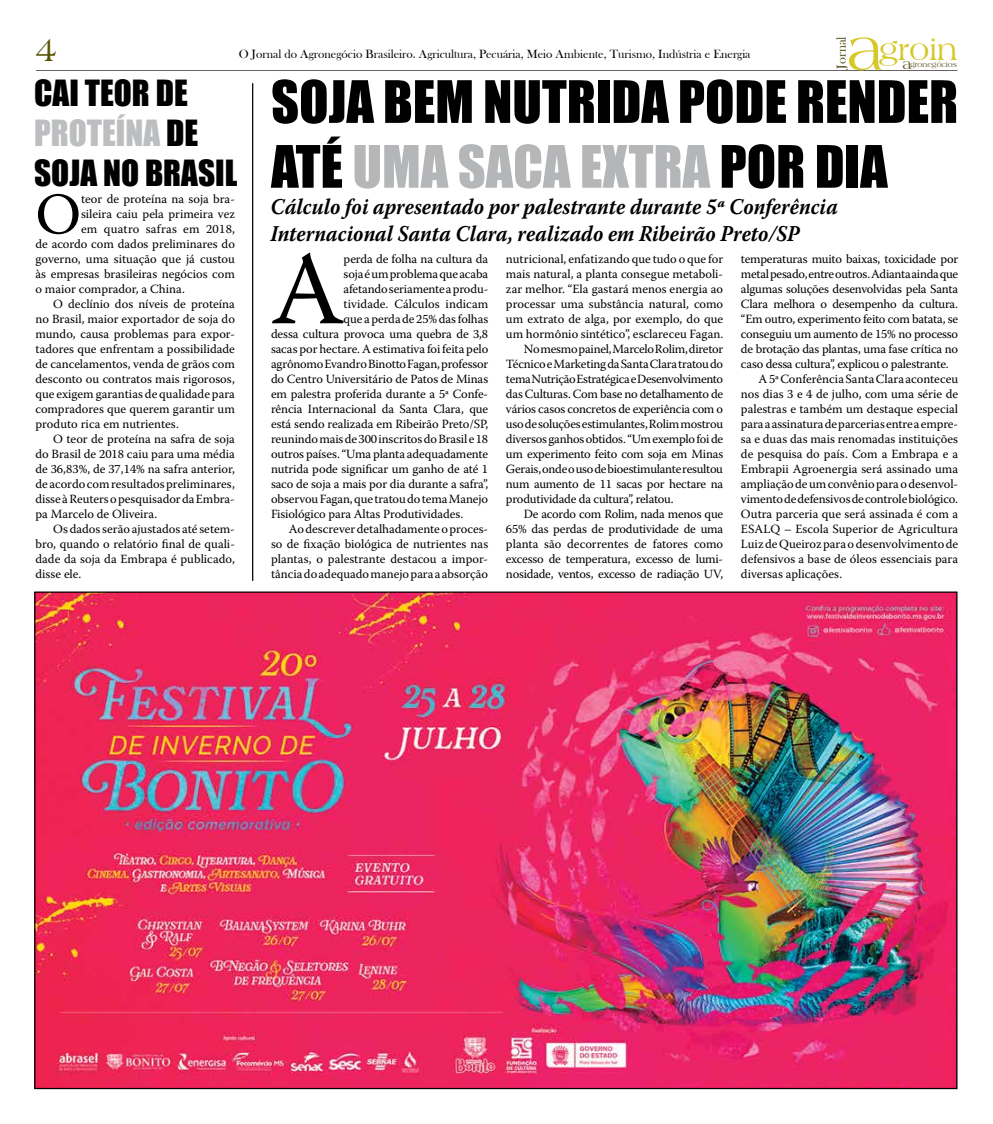
<style>
.page{position:relative;width:993px;height:1124px;background:#fff}
.page>*{position:absolute;margin:0;border:0;box-sizing:border-box;transform-origin:0 0}
.t1{font:103.5px "Warnock Pro";color:#000}
.t2{font:58px "Warnock Pro";color:#000}
.t3{font:54px/64.8px "Impact";color:#000}
.t4{font:33.75px "Americana BT";color:#585300}
.t5{font:33.12px/39.8px "Impact";color:#000}
.t6{font:31.25px "Americana BT";color:#d6c827}
.t7{font:italic 700 22.5px "Warnock Pro";color:#000;scale:.9 1}
.t8{font:13.5px "Bask Old Face";color:#585423}
.t9{font:12.5px "Warnock Pro";letter-spacing:-.005em;color:#000}
.t10{font:12.5px "Warnock Pro";letter-spacing:-.025em;color:#000}
.t11{font:12.5px "Warnock Pro";letter-spacing:-.03em;color:#000}
.t12{font:12.5px "Warnock Pro";letter-spacing:.02em;color:#000}
.t13{font:12.25px "Bask Old Face";color:#000}
.t14{font:7.62px "Americana BT";color:#585423}
.s1{font-size:60px}
.s2{color:#b4b6b8}
.s3{font-size:14.62px}
.s4{color:#bcbec0}
</style>
<div class="page">
<hr style="left:36px;top:70px;width:921px;height:1px;background:#221f1f">
<img style="left:36px;top:593px;width:919px;height:493px">
<hr style="left:252px;top:83px;width:1px;height:498px;background:#000">
<p class="t8" style="left:833px;top:68px;width:34px;rotate:-90deg">Jornal</p>
<h3 class="t6" style="left:846px;top:32px;width:112px"><span class="s1">a</span>groin</h3>
<h3 class="t4" style="left:35px;top:30px;width:23px">4</h3>
<p class="t13" style="left:239px;top:47px;width:513px">O Jornal do Agronegócio Brasileiro. Agricultura, Pecuária, Meio Ambiente, Turismo, Indústria e Energia</p>
<h3 class="t3" style="left:271px;top:68px;width:688px">SOJA BEM NUTRIDA PODE RENDER<br>ATÉ <span class="s2">UMA SACA EXTRA</span> POR DIA</h3>
<p class="t14" style="left:902px;top:60px;width:56px"><span class="s3">a</span>gronegócios</p>
<h3 class="t5" style="left:34px;top:73px;width:204px">CAI TEOR DE<br><span class="s4">PROTEÍNA</span> DE<br>SOJA NO BRASIL</h3>
<h2 class="t2" style="left:35px;top:179px;width:42px">O</h2>
<p class="t9" style="left:81px;top:191px;width:155px">teor de proteína na soja bra-</p>
<p class="t9" style="left:81px;top:206px;width:155px">sileira caiu pela primeira vez</p>
<p class="t12" style="left:81px;top:221px;width:155px">em quatro safras em 2018,</p>
<p class="t9" style="left:35px;top:236px;width:201px">de acordo com dados preliminares do</p>
<p class="t9" style="left:35px;top:251px;width:201px">governo, uma situação que já custou</p>
<p class="t9" style="left:35px;top:266px;width:201px">às empresas brasileiras negócios com</p>
<p class="t9" style="left:35px;top:281px;width:151px">o maior comprador, a China.</p>
<p class="t9" style="left:53px;top:296px;width:183px">O declínio dos níveis de proteína</p>
<p class="t9" style="left:35px;top:311px;width:201px">no Brasil, maior exportador de soja do</p>
<p class="t9" style="left:35px;top:326px;width:201px">mundo, causa problemas para expor-</p>
<p class="t9" style="left:35px;top:341px;width:201px">tadores que enfrentam a possibilidade</p>
<p class="t9" style="left:35px;top:356px;width:201px">de cancelamentos, venda de grãos com</p>
<p class="t9" style="left:35px;top:371px;width:201px">desconto ou contratos mais rigorosos,</p>
<p class="t9" style="left:35px;top:386px;width:201px">que exigem garantias de qualidade para</p>
<p class="t9" style="left:35px;top:401px;width:201px">compradores que querem garantir um</p>
<p class="t9" style="left:35px;top:416px;width:145px">produto rica em nutrientes.</p>
<p class="t9" style="left:53px;top:431px;width:183px">O teor de proteína na safra de soja</p>
<p class="t9" style="left:35px;top:446px;width:201px">do Brasil de 2018 caiu para uma média</p>
<p class="t9" style="left:35px;top:461px;width:201px">de 36,83%, de 37,14% na safra anterior,</p>
<p class="t9" style="left:35px;top:476px;width:201px">de acordo com resultados preliminares,</p>
<p class="t9" style="left:35px;top:491px;width:201px">disse à Reuters o pesquisador da Embra-</p>
<p class="t9" style="left:35px;top:506px;width:123px">pa Marcelo de Oliveira.</p>
<p class="t9" style="left:53px;top:521px;width:183px">Os dados serão ajustados até setem-</p>
<p class="t9" style="left:35px;top:536px;width:201px">bro, quando o relatório final de quali-</p>
<p class="t9" style="left:35px;top:551px;width:201px">dade da soja da Embrapa é publicado,</p>
<p class="t9" style="left:35px;top:566px;width:47px">disse ele.</p>
<h3 class="t7" style="left:270px;top:193px;width:632px">Cálculo foi apresentado por palestrante durante 5ª Conferência</h3>
<h3 class="t7" style="left:270px;top:220px;width:589px">Internacional Santa Clara, realizado em Ribeirão Preto/SP</h3>
<h1 class="t1" style="left:271px;top:227px;width:75px">A</h1>
<p class="t9" style="left:343px;top:251px;width:146px">perda de folha na cultura da</p>
<p class="t9" style="left:343px;top:266px;width:146px">soja é um problema que acaba</p>
<p class="t9" style="left:343px;top:281px;width:146px">afetando seriamente a produ-</p>
<p class="t9" style="left:343px;top:296px;width:146px">tividade. Cálculos indicam</p>
<p class="t9" style="left:343px;top:311px;width:146px">que a perda de 25% das folhas</p>
<p class="t9" style="left:271px;top:326px;width:219px">dessa cultura provoca uma quebra de 3,8</p>
<p class="t9" style="left:271px;top:341px;width:219px">sacas por hectare. A estimativa foi feita pelo</p>
<p class="t9" style="left:271px;top:356px;width:219px">agrônomo Evandro Binotto Fagan, professor</p>
<p class="t9" style="left:271px;top:371px;width:219px">do Centro Universitário de Patos de Minas</p>
<p class="t9" style="left:271px;top:386px;width:218px">em palestra proferida durante a 5ª Confe-</p>
<p class="t9" style="left:271px;top:401px;width:219px">rência Internacional da Santa Clara, que</p>
<p class="t9" style="left:271px;top:416px;width:219px">está sendo realizada em Ribeirão Preto/SP,</p>
<p class="t9" style="left:271px;top:431px;width:219px">reunindo mais de 300 inscritos do Brasil e 18</p>
<p class="t9" style="left:271px;top:446px;width:219px">outros países. “Uma planta adequadamente</p>
<p class="t9" style="left:271px;top:461px;width:219px">nutrida pode significar um ganho de até 1</p>
<p class="t9" style="left:271px;top:476px;width:219px">saco de soja a mais por dia durante a safra”,</p>
<p class="t9" style="left:271px;top:491px;width:218px">observou Fagan, que tratou do tema Manejo</p>
<p class="t9" style="left:271px;top:506px;width:194px">Fisiológico para Altas Produtividades.</p>
<p class="t9" style="left:289px;top:521px;width:201px">Ao descrever detalhadamente o proces-</p>
<p class="t9" style="left:271px;top:536px;width:219px">so de fixação biológica de nutrientes nas</p>
<p class="t9" style="left:271px;top:551px;width:219px">plantas, o palestrante destacou a impor-</p>
<p class="t9" style="left:271px;top:566px;width:218px">tância do adequado manejo para a absorção</p>
<p class="t9" style="left:506px;top:251px;width:219px">nutricional, enfatizando que tudo o que for</p>
<p class="t9" style="left:506px;top:266px;width:219px">mais natural, a planta consegue metaboli-</p>
<p class="t9" style="left:506px;top:281px;width:219px">zar melhor. “Ela gastará menos energia ao</p>
<p class="t9" style="left:506px;top:296px;width:219px">processar uma substância natural, como</p>
<p class="t9" style="left:506px;top:311px;width:219px">um extrato de alga, por exemplo, do que</p>
<p class="t9" style="left:506px;top:326px;width:219px">um hormônio sintético”, esclareceu Fagan.</p>
<p class="t9" style="left:523px;top:341px;width:201px">No mesmo painel, Marcelo Rolim, diretor</p>
<p class="t9" style="left:506px;top:356px;width:218px">Técnico e Marketing da Santa Clara tratou do</p>
<p class="t11" style="left:506px;top:371px;width:218px">tema Nutrição Estratégica e Desenvolvimento</p>
<p class="t9" style="left:506px;top:386px;width:218px">das Culturas. Com base no detalhamento de</p>
<p class="t9" style="left:506px;top:401px;width:219px">vários casos concretos de experiência com o</p>
<p class="t9" style="left:506px;top:416px;width:219px">uso de soluções estimulantes, Rolim mostrou</p>
<p class="t9" style="left:506px;top:431px;width:219px">diversos ganhos obtidos. “Um exemplo foi de</p>
<p class="t9" style="left:506px;top:446px;width:219px">um experimento feito com soja em Minas</p>
<p class="t10" style="left:506px;top:461px;width:218px">Gerais, onde o uso de bioestimulante resultou</p>
<p class="t9" style="left:506px;top:476px;width:218px">num aumento de 11 sacas por hectare na</p>
<p class="t10" style="left:506px;top:491px;width:169px">produtividade da cultura”, relatou.</p>
<p class="t9" style="left:523px;top:506px;width:201px">De acordo com Rolim, nada menos que</p>
<p class="t9" style="left:506px;top:521px;width:219px">65% das perdas de produtividade de uma</p>
<p class="t9" style="left:506px;top:536px;width:219px">planta são decorrentes de fatores como</p>
<p class="t9" style="left:506px;top:551px;width:219px">excesso de temperatura, excesso de lumi-</p>
<p class="t9" style="left:506px;top:566px;width:219px">nosidade, ventos, excesso de radiação UV,</p>
<p class="t9" style="left:740px;top:251px;width:219px">temperaturas muito baixas, toxicidade por</p>
<p class="t10" style="left:740px;top:266px;width:219px">metal pesado, entre outros. Adianta ainda que</p>
<p class="t9" style="left:740px;top:281px;width:219px">algumas soluções desenvolvidas pela Santa</p>
<p class="t9" style="left:740px;top:296px;width:219px">Clara melhora o desempenho da cultura.</p>
<p class="t9" style="left:740px;top:311px;width:219px">“Em outro, experimento feito com batata, se</p>
<p class="t9" style="left:740px;top:326px;width:219px">conseguiu um aumento de 15% no processo</p>
<p class="t9" style="left:740px;top:341px;width:219px">de brotação das plantas, uma fase crítica no</p>
<p class="t9" style="left:740px;top:356px;width:209px">caso dessa cultura”, explicou o palestrante.</p>
<p class="t9" style="left:758px;top:371px;width:201px">A 5ª Conferência Santa Clara aconteceu</p>
<p class="t9" style="left:740px;top:386px;width:219px">nos dias 3 e 4 de julho, com uma série de</p>
<p class="t9" style="left:740px;top:401px;width:219px">palestras e também um destaque especial</p>
<p class="t9" style="left:740px;top:416px;width:219px">para a assinatura de parcerias entre a empre-</p>
<p class="t9" style="left:740px;top:431px;width:219px">sa e duas das mais renomadas instituições</p>
<p class="t9" style="left:740px;top:446px;width:219px">de pesquisa do país. Com a Embrapa e a</p>
<p class="t9" style="left:740px;top:461px;width:219px">Embrapii Agroenergia será assinado uma</p>
<p class="t9" style="left:740px;top:476px;width:219px">ampliação de um convênio para o desenvol-</p>
<p class="t9" style="left:740px;top:491px;width:218px">vimento de defensivos de controle biológico.</p>
<p class="t9" style="left:740px;top:506px;width:219px">Outra parceria que será assinada é com a</p>
<p class="t9" style="left:740px;top:521px;width:219px">ESALQ – Escola Superior de Agricultura</p>
<p class="t9" style="left:740px;top:536px;width:219px">Luiz de Queiroz para o desenvolvimento de</p>
<p class="t9" style="left:740px;top:551px;width:218px">defensivos a base de óleos essenciais para</p>
<p class="t9" style="left:740px;top:566px;width:103px">diversas aplicações.</p>
</div>
